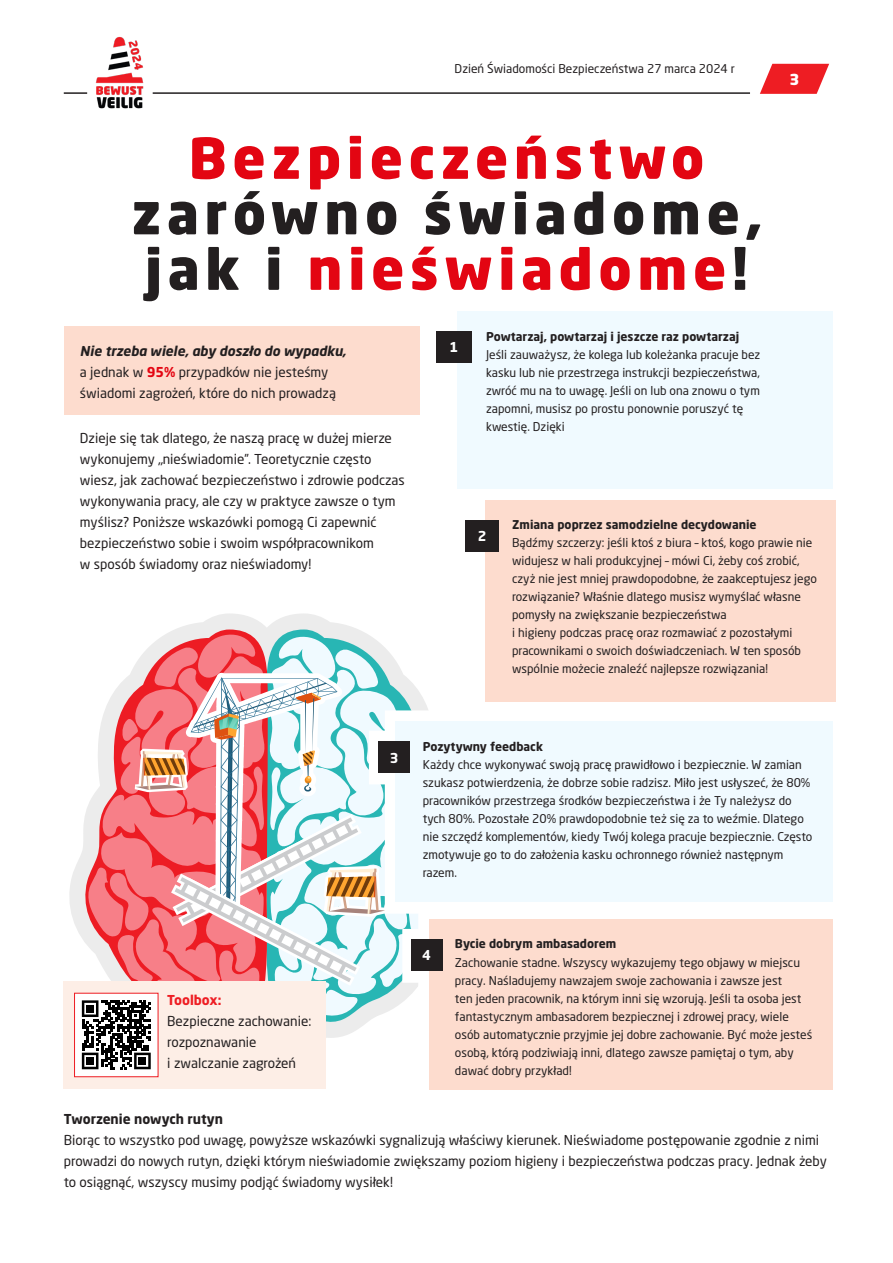
<style>
.page{position:relative;width:893px;height:1263px;background:#fff}
.page>*{position:absolute;margin:0;border:0;box-sizing:border-box;transform-origin:0 0}
.t1{font:900 55.5px "Neo Sans W1 G";letter-spacing:.1em;color:#e30512}
.t2{font:900 55.5px "Neo Sans W1 G";letter-spacing:.1em;color:#231f20}
.t3{font:900 15px "Neo Sans W1 G";color:#fff}
.t4{font:13.5px/21px "Neo Sans W1 G";color:#231f20}
.t5{font:700 13.5px "Neo Sans W1 G";color:#231f20}
.t6{font:700 13.5px "Neo Sans W1 G";color:#ee1d23}
.t7{font:700 13.5px "Neo Sans W1 G";color:#fff}
.t8{font:12px/18px "Neo Sans W1 G";color:#231f20}
.t9{font:700 12px "Neo Sans W1 G";color:#231f20}
.s1{color:#231f20}
.s2{font-weight:700;font-style:italic}
.s3{font-weight:700;color:#e30512}
</style>
<div class="page">
<hr style="left:153px;top:92px;width:597px;height:2px;background:#231f20">
<hr style="left:64px;top:92px;width:23px;height:2px;background:#231f20">
<svg style="left:760px;top:64px;width:69px;height:30px"></svg>
<img style="left:87px;top:36px;width:66px;height:73px">
<div style="left:64px;top:326px;width:356px;height:89px;background:#fddcce"></div>
<div style="left:457px;top:311px;width:375px;height:178px;background:#f0faff"></div>
<div style="left:436px;top:332px;width:36px;height:31px;background:#231f20"></div>
<div style="left:485px;top:500px;width:350px;height:202px;background:#fddcce"></div>
<div style="left:466px;top:520px;width:33px;height:32px;background:#231f20"></div>
<div style="left:395px;top:721px;width:437px;height:181px;background:#f0faff"></div>
<div style="left:429px;top:919px;width:403px;height:170px;background:#fddcce"></div>
<div style="left:64px;top:981px;width:262px;height:107px;background:#fdeee6"></div>
<svg style="left:74px;top:707px;width:373px;height:370px"></svg>
<div style="left:87px;top:1057px;width:7px;height:7px;background:#000"></div>
<div style="left:139px;top:1057px;width:7px;height:7px;background:#000"></div>
<div style="left:87px;top:1005px;width:7px;height:7px;background:#000"></div>
<svg style="left:106px;top:613px;width:321px;height:94px"></svg>
<p class="t8" style="left:455px;top:59px;width:282px">Dzień Świadomości Bezpieczeństwa 27 marca 2024 r</p>
<p class="t1" style="left:189px;top:122px;width:517px">Bezpieczeństwo</p>
<p class="t2" style="left:131px;top:177px;width:632px">zarówno świadome,</p>
<p class="t1" style="left:145px;top:233px;width:605px"><span class="s1">jak i</span> nieświadome<span class="s1">!</span></p>
<p class="t3" style="left:790px;top:69px;width:11px">3</p>
<p class="t4" style="left:80px;top:340px;width:268px"><span class="s2">Nie trzeba wiele, aby doszło do wypadku, </span>a jednak w <span class="s3">95%</span> przypadków nie jesteśmy świadomi zagrożeń, które do nich prowadzą</p>
<p class="t4" style="left:80px;top:427px;width:326px">Dzieje się tak dlatego, że naszą pracę w dużej mierze wykonujemy „nieświadomie”. Teoretycznie często wiesz, jak zachować bezpieczeństwo i zdrowie podczas wykonywania pracy, ale czy w praktyce zawsze o tym myślisz? Poniższe wskazówki pomogą Ci zapewnić bezpieczeństwo sobie i swoim współpracownikom</p>
<p class="t4" style="left:80px;top:553px;width:233px">w sposób świadomy oraz nieświadomy!</p>
<p class="t7" style="left:450px;top:339px;width:10px">1</p>
<p class="t9" style="left:486px;top:329px;width:255px">Powtarzaj, powtarzaj i jeszcze raz powtarzaj</p>
<p class="t8" style="left:486px;top:345px;width:276px">Jeśli zauważysz, że kolega lub koleżanka pracuje bez kasku lub nie przestrzega instrukcji bezpieczeństwa, zwróć mu na to uwagę. Jeśli on lub ona znowu o tym zapomni, musisz po prostu ponownie poruszyć tę kwestię. Dzięki</p>
<p class="t7" style="left:478px;top:527px;width:10px">2</p>
<p class="t9" style="left:512px;top:517px;width:246px">Zmiana poprzez samodzielne decydowanie</p>
<p class="t8" style="left:512px;top:534px;width:306px">Bądźmy szczerzy: jeśli ktoś z biura – ktoś, kogo prawie nie widujesz w hali produkcyjnej – mówi Ci, żeby coś zrobić, czyż nie jest mniej prawdopodobne, że zaakceptujesz jego rozwiązanie? Właśnie dlatego musisz wymyślać własne pomysły na zwiększanie bezpieczeństwa</p>
<p class="t8" style="left:512px;top:624px;width:290px">i higieny podczas pracę oraz rozmawiać z pozostałymi pracownikami o swoich doświadczeniach. W ten sposób wspólnie możecie znaleźć najlepsze rozwiązania!</p>
<p class="t6" style="left:167px;top:991px;width:56px">Toolbox:</p>
<p class="t4" style="left:167px;top:1010px;width:145px">Bezpieczne zachowanie: rozpoznawanie<br>i zwalczanie zagrożeń</p>
<p class="t7" style="left:390px;top:749px;width:10px">3</p>
<p class="t9" style="left:423px;top:739px;width:122px">Pozytywny feedback</p>
<p class="t8" style="left:423px;top:755px;width:391px">Każdy chce wykonywać swoją pracę prawidłowo i bezpiecznie. W zamian szukasz potwierdzenia, że dobrze sobie radzisz. Miło jest usłyszeć, że 80% pracowników przestrzega środków bezpieczeństwa i że Ty należysz do tych 80%. Pozostałe 20% prawdopodobnie też się za to weźmie. Dlatego nie szczędź komplementów, kiedy Twój kolega pracuje bezpiecznie. Często zmotywuje go to do założenia kasku ochronnego również następnym razem.</p>
<p class="t7" style="left:422px;top:946px;width:10px">4</p>
<p class="t9" style="left:455px;top:936px;width:163px">Bycie dobrym ambasadorem</p>
<p class="t8" style="left:455px;top:953px;width:359px">Zachowanie stadne. Wszyscy wykazujemy tego objawy w miejscu pracy. Naśladujemy nawzajem swoje zachowania i zawsze jest<br>ten jeden pracownik, na którym inni się wzorują. Jeśli ta osoba jest fantastycznym ambasadorem bezpiecznej i zdrowej pracy, wiele osób automatycznie przyjmie jej dobre zachowanie. Być może jesteś osobą, którą podziwiają inni, dlatego zawsze pamiętaj o tym, aby dawać dobry przykład!</p>
<p class="t5" style="left:64px;top:1110px;width:161px">Tworzenie nowych rutyn</p>
<p class="t4" style="left:64px;top:1129px;width:765px">Biorąc to wszystko pod uwagę, powyższe wskazówki sygnalizują właściwy kierunek. Nieświadome postępowanie zgodnie z nimi prowadzi do nowych rutyn, dzięki którym nieświadomie zwiększamy poziom higieny i bezpieczeństwa podczas pracy. Jednak żeby to osiągnąć, wszyscy musimy podjąć świadomy wysiłek!</p>
</div>
